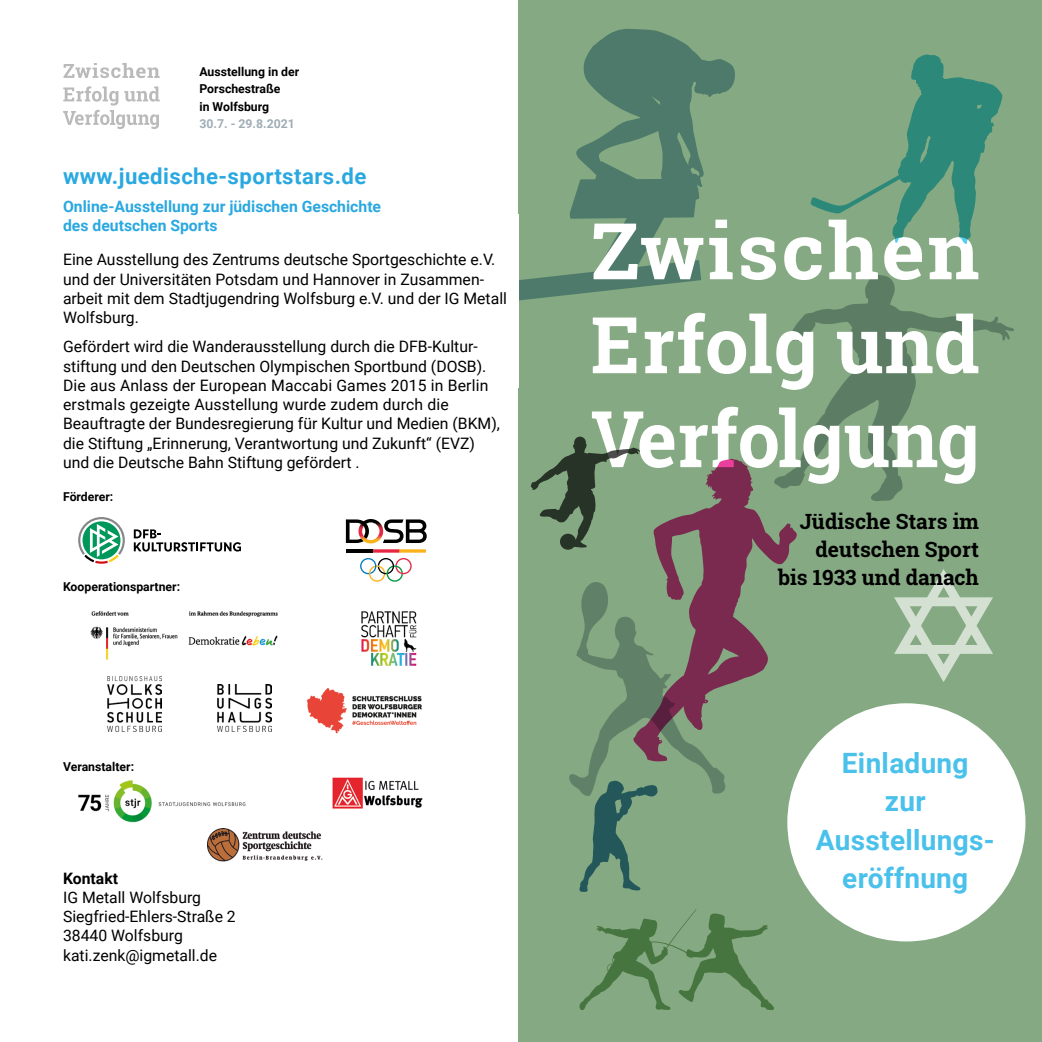
<style>
.page{position:relative;width:1042px;height:1042px;background:#fff}
.page>*{position:absolute;margin:0;border:0;box-sizing:border-box;transform-origin:0 0}
.t1{font:700 28px/38.5px "Roboto";letter-spacing:.01em;color:#4ac1eb;text-align:center}
.t2{font:700 22.22px "Roboto";letter-spacing:.02em;color:#2aa8e0}
.t3{font:700 21px/28px "Roboto Slab";color:#000;text-align:right}
.t4{font:15.75px/19.2px "Roboto";color:#000}
.t5{font:700 15.75px/19.2px "Roboto";color:#2aa8e0}
.t6{font:700 15.75px "Roboto";color:#000}
.t7{font:700 12.25px/17.5px "Roboto";color:#000}
.t8{font:700 12.25px "Roboto";color:#9fadb5}
</style>
<div class="page">
<div style="left:519px;top:0;width:523px;height:1042px;background:#85a982"></div>
<svg style="left:812px;top:280px;width:202px;height:190px"></svg>
<svg style="left:593px;top:313px;width:385px;height:77px"></svg>
<svg style="left:569px;top:582px;width:157px;height:310px"></svg>
<svg style="left:633px;top:550px;width:156px;height:212px"></svg>
<svg style="left:531px;top:407px;width:444px;height:143px"></svg>
<svg style="left:579px;top:909px;width:195px;height:101px"></svg>
<svg style="left:894px;top:569px;width:99px;height:113px"></svg>
<div style="left:787px;top:703px;width:238px;height:238px;background:#fff;border-radius:50%"></div>
<svg style="left:518px;top:28px;width:183px;height:273px"></svg>
<div style="left:413px;top:214px;width:106px;height:173px;background:#fff"></div>
<svg style="left:593px;top:54px;width:410px;height:226px"></svg>
<svg style="left:63px;top:63px;width:97px;height:15px"></svg>
<svg style="left:63px;top:86px;width:97px;height:43px"></svg>
<svg style="left:134px;top:529px;width:107px;height:22px"></svg>
<svg style="left:78px;top:517px;width:47px;height:47px"></svg>
<svg style="left:360px;top:549px;width:66px;height:33px"></svg>
<hr style="left:346px;top:549px;width:26px;height:4px;background:#000">
<svg style="left:346px;top:519px;width:81px;height:24px"></svg>
<img style="left:90px;top:611px;width:188px;height:49px">
<img style="left:361px;top:611px;width:56px;height:55px">
<img style="left:332px;top:777px;width:91px;height:31px">
<img style="left:306px;top:688px;width:116px;height:46px">
<img style="left:78px;top:780px;width:168px;height:43px">
<img style="left:207px;top:828px;width:116px;height:33px">
<img style="left:218px;top:685px;width:53px;height:47px">
<img style="left:108px;top:676px;width:53px;height:56px">
<p class="t7" style="left:199px;top:62px;width:101px">Ausstellung in der<br>Porschestraße<br>in Wolfsburg</p>
<p class="t8" style="left:199px;top:115px;width:97px">30.7. - 29.8.2021</p>
<h2 class="t2" style="left:63px;top:160px;width:305px">www.juedische-sportstars.de</h2>
<p class="t5" style="left:63px;top:196px;width:320px">Online-Ausstellung zur jüdischen Geschichte des deutschen Sports</p>
<p class="t4" style="left:63px;top:250px;width:445px">Eine Ausstellung des Zentrums deutsche Sportgeschichte e.V. und der Universitäten Potsdam und Hannover in Zusammen&shy;arbeit mit dem Stadtjugendring Wolfsburg e.V. und der IG Metall Wolfsburg.</p>
<p class="t4" style="left:63px;top:336px;width:438px">Gefördert wird die Wanderausstellung durch die DFB-Kultur&shy;stiftung und den Deutschen Olympischen Sportbund (DOSB).<br>Die aus Anlass der European Maccabi Games 2015 in Berlin erstmals gezeigte Ausstellung wurde zudem durch die Beauftragte der Bundesregierung für Kultur und Medien (BKM), die Stiftung „Erinnerung, Verantwortung und Zukunft“ (EVZ) und die Deutsche Bahn Stiftung gefördert .</p>
<p class="t7" style="left:63px;top:487px;width:52px">Förderer:</p>
<p class="t7" style="left:63px;top:577px;width:119px">Kooperationspartner:</p>
<p class="t7" style="left:63px;top:757px;width:73px">Veranstalter:</p>
<p class="t6" style="left:63px;top:867px;width:57px">Kontakt</p>
<p class="t4" style="left:63px;top:887px;width:174px">IG Metall Wolfsburg<br>Siegfried-Ehlers-Straße 2<br>38440 Wolfsburg kati.zenk@igmetall.de</p>
<h3 class="t3" style="left:778px;top:507px;width:202px">Jüdische Stars im deutschen Sport<br>bis 1933 und danach</h3>
<h1 class="t1" style="left:816px;top:742px;width:180px">Einladung<br>zur<br>Ausstellungs&shy;eröffnung</h1>
</div>
